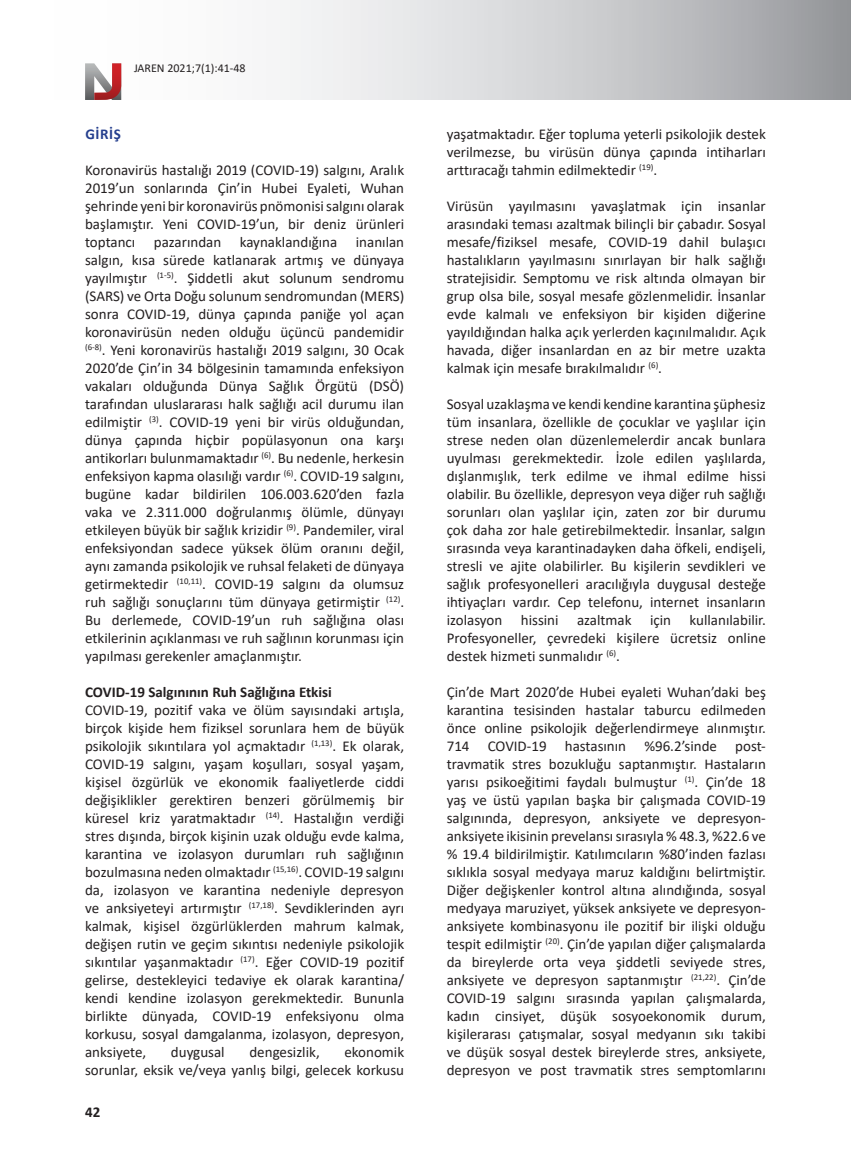
<style>
.page{position:relative;width:851px;height:1170px;background:#fff}
.page>*{position:absolute;margin:0;border:0;box-sizing:border-box;transform-origin:0 0}
.Paragraf{font:15px/18px "Calibri";color:#231f20;text-align:justify}
.Başlık_2{font:700 15px "Calibri";color:#231f20}
.Başlık_1{font:700 15px "Calibri";letter-spacing:.04em;color:#253f8e}
.t1{font:12px "Calibri";color:#231f20}
</style>
<div class="page">
<svg style="left:121px;top:0;width:729px;height:100px"></svg>
<svg style="left:85px;top:63px;width:36px;height:37px"></svg>
<p class="t1" style="left:134px;top:60px;width:113px">JAREN 2021;7(1):41-48</p>
<p class="Başlık_1" style="left:85px;top:123px;width:37px">GIRIŞ</p>
<p class="Paragraf" style="left:85px;top:160px;width:320px">Koronavirüs hastalığı 2019 (COVID-19) salgını, Aralık 2019’un sonlarında Çin’in Hubei Eyaleti, Wuhan şehrinde yeni bir koronavirüs pnömonisi salgını olarak başlamıştır. Yeni COVID-19’un, bir deniz ürünleri toptancı pazarından kaynaklandığına inanılan salgın, kısa sürede katlanarak artmış ve dünyaya yayılmıştır <sup>(1-5)</sup>. Şiddetli akut solunum sendromu (SARS) ve Orta Doğu solunum sendromundan (MERS) sonra COVID-19, dünya çapında paniğe yol açan koronavirüsün neden olduğu üçüncü pandemidir <sup>(6-8)</sup>. Yeni koronavirüs hastalığı 2019 salgını, 30 Ocak 2020’de Çin’in 34 bölgesinin tamamında enfeksiyon vakaları olduğunda Dünya Sağlık Örgütü (DSÖ) tarafından uluslararası halk sağlığı acil durumu ilan edilmiştir <sup>(3)</sup>. COVID-19 yeni bir virüs olduğundan, dünya çapında hiçbir popülasyonun ona karşı antikorları bulunmamaktadır <sup>(6)</sup>. Bu nedenle, herkesin enfeksiyon kapma olasılığı vardır <sup>(6)</sup>. COVID-19 salgını, bugüne kadar bildirilen 106.003.620’den fazla vaka ve 2.311.000 doğrulanmış ölümle, dünyayı etkileyen büyük bir sağlık krizidir <sup>(9)</sup>. Pandemiler, viral enfeksiyondan sadece yüksek ölüm oranını değil, aynı zamanda psikolojik ve ruhsal felaketi de dünyaya getirmektedir <sup>(10,11)</sup>. COVID-19 salgını da olumsuz ruh sağlığı sonuçlarını tüm dünyaya getirmiştir <sup>(12)</sup>.<br>Bu derlemede, COVID-19’un ruh sağlığına olası etkilerinin açıklanması ve ruh sağlının korunması için yapılması gerekenler amaçlanmıştır.</p>
<p class="Başlık_2" style="left:85px;top:681px;width:248px">COVID-19 Salgınının Ruh Sağlığına Etkisi</p>
<p class="Paragraf" style="left:85px;top:700px;width:320px">COVID-19, pozitif vaka ve ölüm sayısındaki artışla, birçok kişide hem fiziksel sorunlara hem de büyük psikolojik sıkıntılara yol açmaktadır <sup>(1,13)</sup>. Ek olarak, COVID-19 salgını, yaşam koşulları, sosyal yaşam, kişisel özgürlük ve ekonomik faaliyetlerde ciddi değişiklikler gerektiren benzeri görülmemiş bir küresel kriz yaratmaktadır <sup>(14)</sup>. Hastalığın verdiği stres dışında, birçok kişinin uzak olduğu evde kalma, karantina ve izolasyon durumları ruh sağlığının bozulmasına neden olmaktadır <sup>(15,16)</sup>. COVID-19 salgını da, izolasyon ve karantina nedeniyle depresyon ve anksiyeteyi artırmıştır <sup>(17,18)</sup>. Sevdiklerinden ayrı kalmak, kişisel özgürlüklerden mahrum kalmak, değişen rutin ve geçim sıkıntısı nedeniyle psikolojik sıkıntılar yaşanmaktadır <sup>(17)</sup>. Eğer COVID-19 pozitif gelirse, destekleyici tedaviye ek olarak karantina/ kendi kendine izolasyon gerekmektedir. Bununla birlikte dünyada, COVID-19 enfeksiyonu olma korkusu, sosyal damgalanma, izolasyon, depresyon, anksiyete,</p>
<p class="Paragraf" style="left:85px;top:1042px;width:320px;text-align:right">ekonomik<br>sorunlar, eksik ve/veya yanlış bilgi, gelecek korkusu</p>
<p class="Paragraf" style="left:171px;top:1042px;width:55px">duygusal</p>
<p class="Paragraf" style="left:249px;top:1042px;width:72px">dengesizlik,</p>
<p class="Başlık_2" style="left:85px;top:1101px;width:17px">42</p>
<p class="Paragraf" style="left:446px;top:124px;width:320px">yaşatmaktadır. Eğer topluma yeterli psikolojik destek verilmezse, bu virüsün dünya çapında intiharları arttıracağı tahmin edilmektedir <sup>(19)</sup>.</p>
<p class="Paragraf" style="left:446px;top:196px;width:320px">Virüsün yayılmasını yavaşlatmak için insanlar arasındaki teması azaltmak bilinçli bir çabadır. Sosyal mesafe/fiziksel mesafe, COVID-19 dahil bulaşıcı hastalıkların yayılmasını sınırlayan bir halk sağlığı stratejisidir. Semptomu ve risk altında olmayan bir grup olsa bile, sosyal mesafe gözlenmelidir. İnsanlar evde kalmalı ve enfeksiyon bir kişiden diğerine yayıldığından halka açık yerlerden kaçınılmalıdır. Açık havada, diğer insanlardan en az bir metre uzakta kalmak için mesafe bırakılmalıdır <sup>(6)</sup>.</p>
<p class="Paragraf" style="left:446px;top:394px;width:320px">Sosyal uzaklaşma ve kendi kendine karantina şüphesiz tüm insanlara, özellikle de çocuklar ve yaşlılar için strese neden olan düzenlemelerdir ancak bunlara uyulması gerekmektedir. İzole edilen yaşlılarda, dışlanmışlık, terk edilme ve ihmal edilme hissi olabilir. Bu özellikle, depresyon veya diğer ruh sağlığı sorunları olan yaşlılar için, zaten zor bir durumu çok daha zor hale getirebilmektedir. İnsanlar, salgın sırasında veya karantinadayken daha öfkeli, endişeli, stresli ve ajite olabilirler. Bu kişilerin sevdikleri ve sağlık profesyonelleri aracılığıyla duygusal desteğe ihtiyaçları vardır. Cep telefonu, internet insanların izolasyon hissini azaltmak için kullanılabilir.<br>Profesyoneller, çevredeki kişilere ücretsiz online destek hizmeti sunmalıdır <sup>(6)</sup>.</p>
<p class="Paragraf" style="left:446px;top:682px;width:320px">Çin’de Mart 2020’de Hubei eyaleti Wuhan’daki beş karantina tesisinden hastalar taburcu edilmeden önce online psikolojik değerlendirmeye alınmıştır.<br>714 COVID-19 hastasının %96.2’sinde post&shy;travmatik stres bozukluğu saptanmıştır. Hastaların yarısı psikoeğitimi faydalı bulmuştur <sup>(1)</sup>. Çin’de 18 yaş ve üstü yapılan başka bir çalışmada COVID-19 salgınında, depresyon, anksiyete ve depresyon&shy;anksiyete ikisinin prevelansı sırasıyla % 48.3, %22.6 ve % 19.4 bildirilmiştir. Katılımcıların %80’inden fazlası sıklıkla sosyal medyaya maruz kaldığını belirtmiştir.<br>Diğer değişkenler kontrol altına alındığında, sosyal medyaya maruziyet, yüksek anksiyete ve depresyon&shy;anksiyete kombinasyonu ile pozitif bir ilişki olduğu tespit edilmiştir <sup>(20)</sup>. Çin’de yapılan diğer çalışmalarda da bireylerde orta veya şiddetli seviyede stres, anksiyete ve depresyon saptanmıştır <sup>(21,22)</sup>. Çin’de COVID-19 salgını sırasında yapılan çalışmalarda, kadın cinsiyet, düşük sosyoekonomik durum, kişilerarası çatışmalar, sosyal medyanın sıkı takibi ve düşük sosyal destek bireylerde stres, anksiyete, depresyon ve post travmatik stres semptomlarını</p>
</div>
